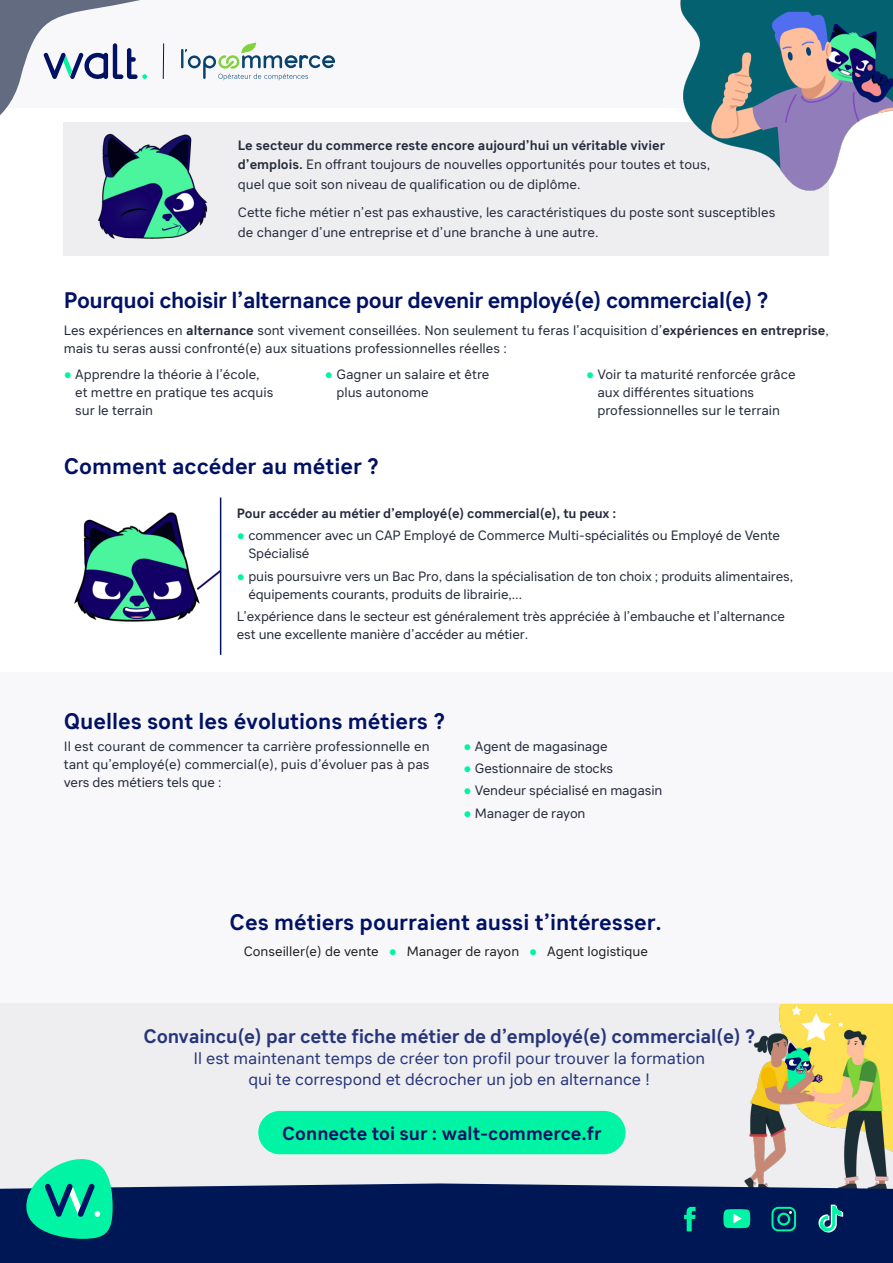
<style>
.page{position:relative;width:893px;height:1263px;background:#fff}
.page>*{position:absolute;margin:0;border:0;box-sizing:border-box;transform-origin:0 0}
.t1{font:700 22.5px "Sebino";color:#011163}
.t2{font:700 22.5px "Sebino";letter-spacing:-.02em;color:#011163}
.t3{font:700 19.5px "Sebino";letter-spacing:-.01em;color:#27357a}
.t4{font:700 18.9px "Sebino";color:#011163}
.t5{font:16.5px/20.9px "Sebino";color:#27357a;text-align:center}
.t6{font:13.5px/18px "Sebino";letter-spacing:-.005em;color:#262b3c}
.t7{font:700 13.5px "Sebino";letter-spacing:-.01em;color:#262b3c}
.t8{font:13.5px "Sebino";color:#231f20}
.s1{font-weight:700}
.s2{font-family:"Impact";color:#00f4a3}
</style>
<div class="page">
<div style="left:0;top:0;width:893px;height:107px;background:#f8f8fa"></div>
<div style="left:0;top:1003px;width:893px;height:185px;background:#eeeef1"></div>
<div style="left:0;top:872px;width:893px;height:161px;background:#f8f8fa"></div>
<div style="left:0;top:672px;width:893px;height:200px;background:#f8f8fa"></div>
<img style="left:745px;top:1004px;width:148px;height:179px">
<div style="left:64px;top:122px;width:765px;height:134px;background:#eeeef1"></div>
<img style="left:98px;top:136px;width:110px;height:103px">
<div style="left:0;top:1183px;width:893px;height:80px;background:#001755"></div>
<img style="left:680px;top:0;width:213px;height:191px">
<svg style="left:26px;top:1159px;width:87px;height:80px;background:#23cfa3"></svg>
<svg style="left:684px;top:1207px;width:12px;height:24px"></svg>
<svg style="left:771px;top:1207px;width:25px;height:24px"></svg>
<svg style="left:818px;top:1204px;width:25px;height:28px"></svg>
<svg style="left:723px;top:1209px;width:27px;height:19px"></svg>
<svg style="left:0;top:0;width:335px;height:136px"></svg>
<img style="left:74px;top:499px;width:146px;height:140px">
<hr style="left:220px;top:497px;width:1px;height:158px;background:#011163">
<div style="left:258px;top:1111px;width:367px;height:43px;background:#00f4a3;border-radius:22px"></div>
<p class="t6" style="left:238px;top:135px;width:474px;line-height:19.8px"><span class="s1">Le secteur du commerce reste encore aujourd’hui un véritable vivier d’emplois.</span> En offrant toujours de nouvelles opportunités pour toutes et tous, quel que soit son niveau de qualification ou de diplôme.</p>
<p class="t6" style="left:238px;top:203px;width:539px;line-height:19.8px">Cette fiche métier n’est pas exhaustive, les caractéristiques du poste sont susceptibles de changer d’une entreprise et d’une branche à une autre.</p>
<h1 class="t2" style="left:64px;top:288px;width:706px">Pourquoi choisir l’alternance pour devenir employé(e) commercial(e) ?</h1>
<p class="t6" style="left:64px;top:321px;width:767px">Les expériences en <span class="s1">alternance</span> sont vivement conseillées. Non seulement tu feras l’acquisition d’<span class="s1">expériences en entreprise</span>, mais tu seras aussi confronté(e) aux situations professionnelles réelles :</p>
<p class="t6" style="left:75px;top:366px;width:200px;text-indent:-11px"><span class="s2">●</span> Apprendre la théorie à l’école, et mettre en pratique tes acquis sur le terrain</p>
<p class="t6" style="left:336px;top:366px;width:155px;text-indent:-11px"><span class="s2">●</span> Gagner un salaire et être plus autonome</p>
<p class="t6" style="left:597px;top:366px;width:200px;text-indent:-11px"><span class="s2">●</span> Voir ta maturité renforcée grâce aux différentes situations professionnelles sur le terrain</p>
<h1 class="t1" style="left:64px;top:454px;width:317px">Comment accéder au métier ?</h1>
<p class="t7" style="left:237px;top:506px;width:381px">Pour accéder au métier d’employé(e) commercial(e), tu peux :</p>
<p class="t6" style="left:248px;top:527px;width:533px;text-indent:-11px"><span class="s2">●</span> commencer avec un CAP Employé de Commerce Multi-spécialités ou Employé de Vente<br>Spécialisé</p>
<p class="t6" style="left:248px;top:567px;width:546px;text-indent:-11px"><span class="s2">●</span> puis poursuivre vers un Bac Pro, dans la spécialisation de ton choix ; produits alimentaires, équipements courants, produits de librairie,…</p>
<p class="t6" style="left:237px;top:607px;width:550px">L’expérience dans le secteur est généralement très appréciée à l’embauche et l’alternance est une excellente manière d’accéder au métier.</p>
<h1 class="t1" style="left:64px;top:708px;width:383px">Quelles sont les évolutions métiers ?</h1>
<p class="t6" style="left:64px;top:737px;width:367px;text-align:justify">Il est courant de commencer ta carrière professionnelle en tant qu’employé(e) commercial(e), puis d’évoluer pas à pas vers des métiers tels que :</p>
<p class="t6" style="left:463px;top:737px;width:146px"><span class="s2">●</span> Agent de magasinage</p>
<p class="t6" style="left:463px;top:760px;width:151px"><span class="s2">●</span> Gestionnaire de stocks</p>
<p class="t6" style="left:463px;top:782px;width:200px"><span class="s2">●</span> Vendeur spécialisé en magasin</p>
<p class="t6" style="left:463px;top:804px;width:124px"><span class="s2">●</span> Manager de rayon</p>
<h1 class="t1" style="left:230px;top:910px;width:434px">Ces métiers pourraient aussi t’intéresser.</h1>
<p class="t8" style="left:244px;top:944px;width:406px">Conseiller(e) de vente <span class="s2">●</span> Manager de rayon <span class="s2">●</span> Agent logistique</p>
<h2 class="t3" style="left:143px;top:1025px;width:613px">Convaincu(e) par cette fiche métier de d’employé(e) commercial(e) ?</h2>
<p class="t5" style="left:193px;top:1048px;width:513px">Il est maintenant temps de créer ton profil pour trouver la formation qui te correspond et décrocher un job en alternance !</p>
<h3 class="t4" style="left:282px;top:1123px;width:321px">Connecte toi sur : walt-commerce.fr</h3>
</div>
